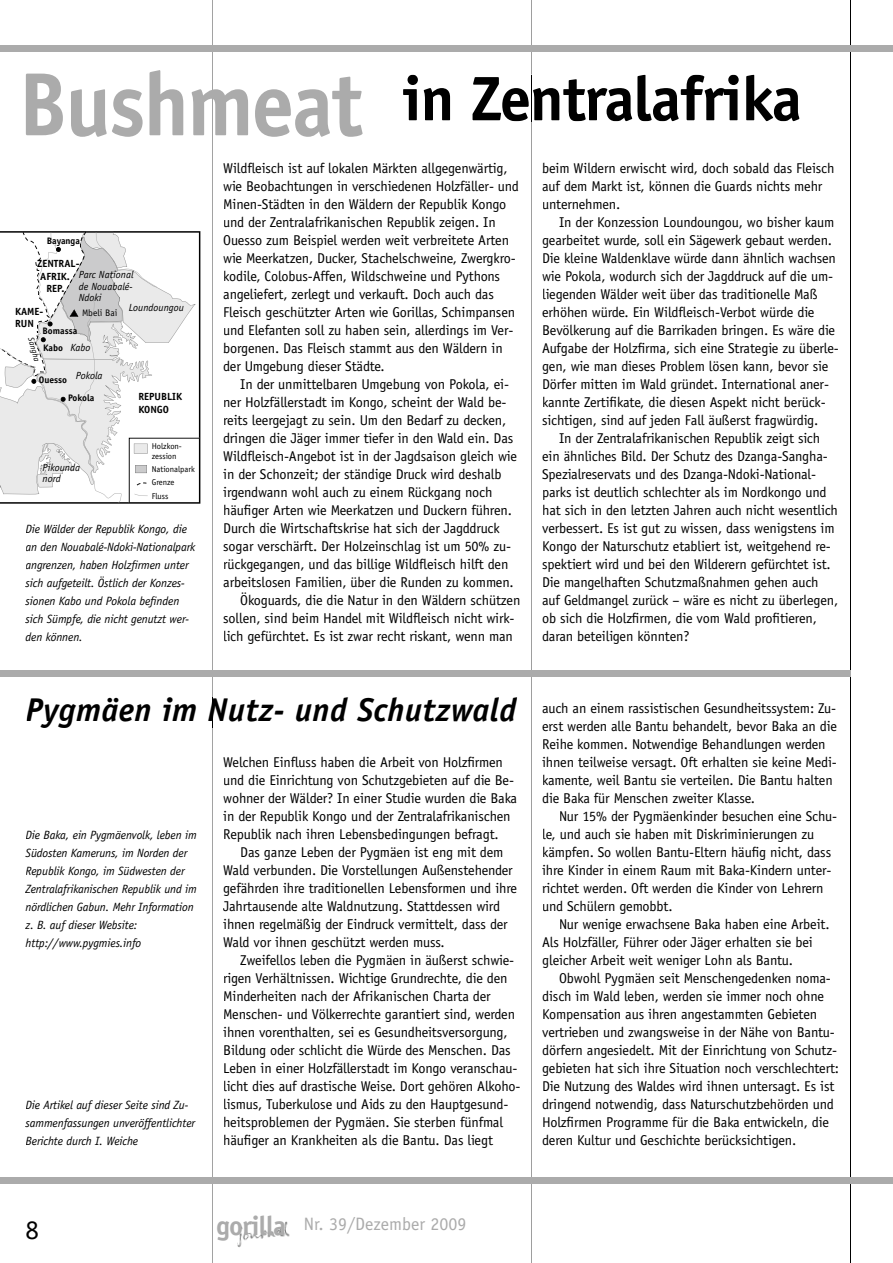
<style>
.page{position:relative;width:893px;height:1263px;background:#fff}
.page>*{position:absolute;margin:0;border:0;box-sizing:border-box;transform-origin:0 0}
.t1{font:700 63px "Officina Sans";letter-spacing:-.02em;color:#000}
.t2{font:italic 700 33px "Officina Sans";letter-spacing:.01em;color:#000}
.t3{font:700 27px "Officina Sans";letter-spacing:-.03em;color:#ababab}
.t4{font:27px "Officina Sans";color:#000}
.t5{font:18px "Officina Sans";color:#ababab}
.t6{font:14.25px/18px "Officina Sans";letter-spacing:-.01em;color:#000}
.t7{font:italic 12px/18px "Officina Sans";letter-spacing:-.01em;color:#000}
.t8{font:italic 10.35px/11.4px "Officina Sans";color:#000;text-align:justify}
.t9{font:700 10.35px/12.5px "Officina Sans";color:#000}
.t10{font:700 9.45px "Officina Sans";color:#000}
.t11{font:9.45px "Officina Sans";color:#000}
.t12{font:8.55px/13.2px "Officina Sans";color:#000}
.t13{font:italic 8.55px "Officina Sans";color:#000}
.s1{font-size:90px;color:#ababab}
</style>
<div class="page">
<hr style="left:850px;top:0;width:1px;height:1263px;background:#000">
<hr style="left:212px;top:0;width:1px;height:697px;background:#000">
<hr style="left:212px;top:728px;width:1px;height:535px;background:#000">
<hr style="left:531px;top:0;width:1px;height:75px;background:#000">
<hr style="left:531px;top:121px;width:1px;height:1142px;background:#000">
<img style="left:237px;top:1221px;width:53px;height:26px">
<hr style="left:531px;top:75px;width:1px;height:46px;background:#000">
<div style="left:0;top:670px;width:850px;height:6px;background:#ababab"></div>
<div style="left:0;top:45px;width:893px;height:6px;background:#ababab"></div>
<div style="left:0;top:1178px;width:893px;height:6px;background:#ababab"></div>
<hr style="left:212px;top:697px;width:1px;height:31px;background:#000">
<svg style="left:0;top:232px;width:200px;height:271px"></svg>
<h1 class="t1" style="left:18px;top:60px;width:785px"><span class="s1">Bushmeat</span> in Zentralafrika</h1>
<p class="t10" style="left:47px;top:235px;width:35px">Bayanga</p>
<p class="t8" style="left:79px;top:269px;width:56px">Parc National de Nouabalé-Ndoki</p>
<p class="t11" style="left:82px;top:307px;width:37px">Mbeli Bai</p>
<p class="t9" style="left:37px;top:257px;width:44px">ZENTRAL-</p>
<p class="t9" style="left:40px;top:270px;width:31px">AFRIK.</p>
<p class="t9" style="left:46px;top:282px;width:20px">REP.</p>
<p class="t8" style="left:129px;top:302px;width:57px">Loundoungou</p>
<p class="t9" style="left:15px;top:305px;width:30px">KAME-<br>RUN</p>
<p class="t10" style="left:42px;top:325px;width:36px">Bomassa</p>
<p class="t13" style="left:36px;top:336px;width:26px;rotate:75deg">Sangha</p>
<p class="t10" style="left:39px;top:374px;width:30px">Ouesso</p>
<p class="t8" style="left:71px;top:342px;width:21px">Kabo</p>
<p class="t8" style="left:76px;top:369px;width:28px">Pokola</p>
<p class="t10" style="left:43px;top:342px;width:21px">Kabo</p>
<p class="t10" style="left:68px;top:392px;width:28px">Pokola</p>
<p class="t9" style="left:138px;top:390px;width:45px">REPUBLIK<br>KONGO</p>
<p class="t12" style="left:152px;top:442px;width:32px;line-height:9.4px">Holzkon&shy;zession</p>
<p class="t12" style="left:152px;top:463px;width:45px">Nationalpark<br>Grenze<br>Fluss</p>
<p class="t7" style="left:26px;top:520px;width:171px">Die Wälder der Republik Kongo, die an den Nouabalé-Ndoki-Nationalpark angrenzen, haben Holzfirmen unter sich aufgeteilt. Östlich der Konzes&shy;sionen Kabo und Pokola befinden sich Sümpfe, die nicht genutzt wer&shy;den können.</p>
<p class="t8" style="left:43px;top:462px;width:39px">Pikounda nord</p>
<p class="t6" style="left:223px;top:159px;width:297px">Wildfleisch ist auf lokalen Märkten allgegenwärtig, wie Beobachtungen in verschiedenen Holzfäller- und Minen-Städten in den Wäldern der Republik Kongo und der Zentralafrikanischen Republik zeigen. In Ouesso zum Beispiel werden weit verbreitete Arten wie Meerkatzen, Ducker, Stachelschweine, Zwergkro&shy;kodile, Colobus-Affen, Wildschweine und Pythons angeliefert, zerlegt und verkauft. Doch auch das Fleisch geschützter Arten wie Gorillas, Schimpansen und Elefanten soll zu haben sein, allerdings im Ver&shy;borgenen. Das Fleisch stammt aus den Wäldern in der Umgebung dieser Städte.</p>
<p class="t6" style="left:240px;top:375px;width:270px">In der unmittelbaren Umgebung von Pokola, ei-</p>
<p class="t6" style="left:223px;top:393px;width:285px">ner Holzfällerstadt im Kongo, scheint der Wald be-</p>
<p class="t6" style="left:223px;top:411px;width:285px">reits leergejagt zu sein. Um den Bedarf zu decken,</p>
<p class="t6" style="left:223px;top:429px;width:292px">dringen die Jäger immer tiefer in den Wald ein. Das</p>
<p class="t6" style="left:223px;top:447px;width:295px">Wildfleisch-Angebot ist in der Jagdsaison gleich wie</p>
<p class="t6" style="left:223px;top:465px;width:280px">in der Schonzeit; der ständige Druck wird deshalb</p>
<p class="t6" style="left:223px;top:483px;width:271px">irgendwann wohl auch zu einem Rückgang noch</p>
<p class="t6" style="left:223px;top:501px;width:290px">häufiger Arten wie Meerkatzen und Duckern führen.</p>
<p class="t6" style="left:223px;top:519px;width:278px">Durch die Wirtschaftskrise hat sich der Jagddruck</p>
<p class="t6" style="left:223px;top:537px;width:289px">sogar verschärft. Der Holzeinschlag ist um 50% zu-</p>
<p class="t6" style="left:223px;top:555px;width:287px">rückgegangen, und das billige Wildfleisch hilft den</p>
<p class="t6" style="left:223px;top:573px;width:292px">arbeitslosen Familien, über die Runden zu kommen.</p>
<p class="t6" style="left:240px;top:591px;width:282px">Ökoguards, die die Natur in den Wäldern schützen</p>
<p class="t6" style="left:223px;top:609px;width:293px">sollen, sind beim Handel mit Wildfleisch nicht wirk-</p>
<p class="t6" style="left:223px;top:627px;width:291px">lich gefürchtet. Es ist zwar recht riskant, wenn man</p>
<h2 class="t2" style="left:26px;top:690px;width:492px">Pygmäen im Nutz- und Schutzwald</h2>
<p class="t7" style="left:26px;top:826px;width:173px">Die Baka, ein Pygmäenvolk, leben im<br>Südosten Kameruns, im Norden der<br>Republik Kongo, im Südwesten der<br>Zentralafrikanischen Republik und im nördlichen Gabun. Mehr Information z. B. auf dieser Website: http://www.pygmies.info</p>
<p class="t7" style="left:26px;top:1096px;width:171px">Die Artikel auf dieser Seite sind Zu&shy;sammenfassungen unveröffentlichter<br>Berichte durch I. Weiche</p>
<p class="t6" style="left:223px;top:753px;width:295px">Welchen Einfluss haben die Arbeit von Holzfirmen und die Einrichtung von Schutzgebieten auf die Be&shy;wohner der Wälder? In einer Studie wurden die Baka in der Republik Kongo und der Zentralafrikanischen Republik nach ihren Lebensbedingungen befragt.</p>
<p class="t6" style="left:223px;top:843px;width:295px;text-indent:17px">Das ganze Leben der Pygmäen ist eng mit dem Wald verbunden. Die Vorstellungen Außenstehender gefährden ihre traditionellen Lebensformen und ihre Jahrtausende alte Waldnutzung. Stattdessen wird ihnen regelmäßig der Eindruck vermittelt, dass der Wald vor ihnen geschützt werden muss.</p>
<p class="t6" style="left:223px;top:951px;width:299px;text-indent:17px">Zweifellos leben die Pygmäen in äußerst schwie&shy;rigen Verhältnissen. Wichtige Grundrechte, die den Minderheiten nach der Afrikanischen Charta der Menschen- und Völkerrechte garantiert sind, werden ihnen vorenthalten, sei es Gesundheitsversorgung, Bildung oder schlicht die Würde des Menschen. Das Leben in einer Holzfällerstadt im Kongo veranschau&shy;licht dies auf drastische Weise. Dort gehören Alkoho&shy;lismus, Tuberkulose und Aids zu den Hauptgesund&shy;heitsproblemen der Pygmäen. Sie sterben fünfmal häufiger an Krankheiten als die Bantu. Das liegt</p>
<p class="t6" style="left:542px;top:159px;width:294px">beim Wildern erwischt wird, doch sobald das Fleisch auf dem Markt ist, können die Guards nichts mehr unternehmen.</p>
<p class="t6" style="left:542px;top:213px;width:298px;text-indent:17px">In der Konzession Loundoungou, wo bisher kaum gearbeitet wurde, soll ein Sägewerk gebaut werden.<br>Die kleine Waldenklave würde dann ähnlich wachsen wie Pokola, wodurch sich der Jagddruck auf die um&shy;liegenden Wälder weit über das traditionelle Maß erhöhen würde. Ein Wildfleisch-Verbot würde die Bevölkerung auf die Barrikaden bringen. Es wäre die Aufgabe der Holzfirma, sich eine Strategie zu überle&shy;gen, wie man dieses Problem lösen kann, bevor sie Dörfer mitten im Wald gründet. International aner&shy;kannte Zertifikate, die diesen Aspekt nicht berück&shy;sichtigen, sind auf jeden Fall äußerst fragwürdig.</p>
<p class="t6" style="left:542px;top:429px;width:298px;text-indent:17px">In der Zentralafrikanischen Republik zeigt sich ein ähnliches Bild. Der Schutz des Dzanga-Sangha-Spezialreservats und des Dzanga-Ndoki-National&shy;parks ist deutlich schlechter als im Nordkongo und hat sich in den letzten Jahren auch nicht wesentlich verbessert. Es ist gut zu wissen, dass wenigstens im Kongo der Naturschutz etabliert ist, weitgehend re&shy;spektiert wird und bei den Wilderern gefürchtet ist.<br>Die mangelhaften Schutzmaßnahmen gehen auch auf Geldmangel zurück – wäre es nicht zu überlegen, ob sich die Holzfirmen, die vom Wald profitieren, daran beteiligen könnten?</p>
<p class="t6" style="left:542px;top:699px;width:296px">auch an einem rassistischen Gesundheitssystem: Zu&shy;erst werden alle Bantu behandelt, bevor Baka an die Reihe kommen. Notwendige Behandlungen werden ihnen teilweise versagt. Oft erhalten sie keine Medi&shy;kamente, weil Bantu sie verteilen. Die Bantu halten die Baka für Menschen zweiter Klasse.</p>
<p class="t6" style="left:542px;top:807px;width:297px;text-indent:17px">Nur 15% der Pygmäenkinder besuchen eine Schu&shy;le, und auch sie haben mit Diskriminierungen zu kämpfen. So wollen Bantu-Eltern häufig nicht, dass ihre Kinder in einem Raum mit Baka-Kindern unter&shy;richtet werden. Oft werden die Kinder von Lehrern und Schülern gemobbt.</p>
<p class="t6" style="left:542px;top:915px;width:289px;text-indent:17px">Nur wenige erwachsene Baka haben eine Arbeit.<br>Als Holzfäller, Führer oder Jäger erhalten sie bei gleicher Arbeit weit weniger Lohn als Bantu.</p>
<p class="t6" style="left:542px;top:969px;width:298px;text-indent:17px">Obwohl Pygmäen seit Menschengedenken noma&shy;disch im Wald leben, werden sie immer noch ohne Kompensation aus ihren angestammten Gebieten vertrieben und zwangsweise in der Nähe von Bantu&shy;dörfern angesiedelt. Mit der Einrichtung von Schutz&shy;gebieten hat sich ihre Situation noch verschlechtert:<br>Die Nutzung des Waldes wird ihnen untersagt. Es ist dringend notwendig, dass Naturschutzbehörden und Holzfirmen Programme für die Baka entwickeln, die deren Kultur und Geschichte berücksichtigen.</p>
<h3 class="t3" style="left:217px;top:1209px;width:71px">gorilla</h3>
<h3 class="t4" style="left:26px;top:1214px;width:15px">8</h3>
<p class="t5" style="left:304px;top:1213px;width:164px">Nr. 39/Dezember 2009</p>
</div>
